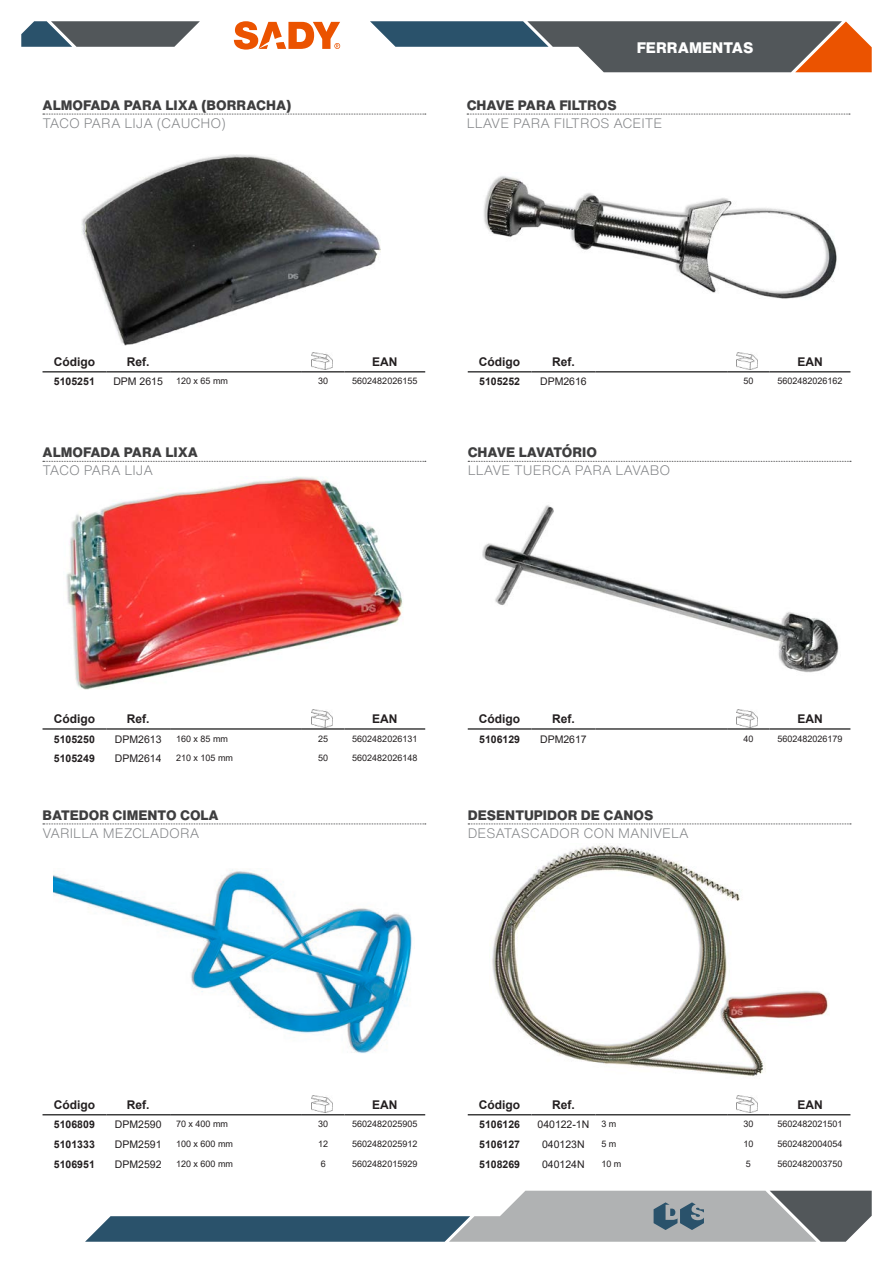
<style>
.page{position:relative;width:893px;height:1263px;background:#fff}
.page>*{position:absolute;margin:0;border:0;box-sizing:border-box;transform-origin:0 0}
.t1{font:800 15px "Helvetica Now Text";color:#fff}
.t2{font:300 13.5px "Helvetica Now Text";color:#808285}
.t3{font:800 13.5px "Helvetica Now Text";color:#3e3e3f}
.t4{font:700 12px "Arial";color:#231f20}
.t5{font:10.5px "Arial";color:#231f20}
.t6{font:700 10.5px "Arial";color:#231f20}
.t7{font:9px "Arial";color:#231f20}
</style>
<div class="page">
<svg style="left:370px;top:21px;width:502px;height:51px"></svg>
<svg style="left:21px;top:21px;width:179px;height:26px;background:#616c73"></svg>
<svg style="left:234px;top:21px;width:106px;height:29px"></svg>
<svg style="left:85px;top:1191px;width:787px;height:51px"></svg>
<hr style="left:43px;top:371px;width:63px;height:2px;background:#3e3e3f">
<hr style="left:106px;top:371px;width:64px;height:2px;background:#3e3e3f">
<hr style="left:170px;top:371px;width:132px;height:2px;background:#3e3e3f">
<hr style="left:302px;top:371px;width:42px;height:2px;background:#3e3e3f">
<hr style="left:344px;top:371px;width:81px;height:2px;background:#3e3e3f">
<img style="left:311px;top:352px;width:22px;height:18px">
<hr style="left:43px;top:728px;width:63px;height:2px;background:#3e3e3f">
<hr style="left:106px;top:728px;width:64px;height:2px;background:#3e3e3f">
<hr style="left:170px;top:728px;width:132px;height:2px;background:#3e3e3f">
<hr style="left:302px;top:728px;width:42px;height:2px;background:#3e3e3f">
<hr style="left:344px;top:728px;width:81px;height:2px;background:#3e3e3f">
<img style="left:311px;top:710px;width:22px;height:17px">
<hr style="left:43px;top:1114px;width:63px;height:1px;background:#3e3e3f">
<hr style="left:106px;top:1114px;width:64px;height:1px;background:#3e3e3f">
<hr style="left:170px;top:1114px;width:132px;height:1px;background:#3e3e3f">
<hr style="left:302px;top:1114px;width:42px;height:1px;background:#3e3e3f">
<hr style="left:344px;top:1114px;width:81px;height:1px;background:#3e3e3f">
<img style="left:311px;top:1095px;width:22px;height:17px">
<hr style="left:468px;top:728px;width:63px;height:2px;background:#3e3e3f">
<hr style="left:531px;top:728px;width:64px;height:2px;background:#3e3e3f">
<hr style="left:595px;top:728px;width:132px;height:2px;background:#3e3e3f">
<hr style="left:727px;top:728px;width:43px;height:2px;background:#3e3e3f">
<hr style="left:770px;top:728px;width:80px;height:2px;background:#3e3e3f">
<img style="left:736px;top:710px;width:22px;height:17px">
<hr style="left:468px;top:371px;width:63px;height:2px;background:#3e3e3f">
<hr style="left:531px;top:371px;width:64px;height:2px;background:#3e3e3f">
<hr style="left:595px;top:371px;width:132px;height:2px;background:#3e3e3f">
<hr style="left:727px;top:371px;width:43px;height:2px;background:#3e3e3f">
<hr style="left:770px;top:371px;width:80px;height:2px;background:#3e3e3f">
<img style="left:736px;top:352px;width:22px;height:18px">
<img style="left:82px;top:155px;width:299px;height:191px">
<img style="left:66px;top:476px;width:337px;height:214px">
<img style="left:53px;top:868px;width:359px;height:185px">
<img style="left:482px;top:505px;width:357px;height:168px">
<img style="left:484px;top:176px;width:353px;height:123px">
<hr style="left:468px;top:1114px;width:63px;height:1px;background:#3e3e3f">
<hr style="left:531px;top:1114px;width:64px;height:1px;background:#3e3e3f">
<hr style="left:595px;top:1114px;width:132px;height:1px;background:#3e3e3f">
<hr style="left:727px;top:1114px;width:43px;height:1px;background:#3e3e3f">
<hr style="left:770px;top:1114px;width:80px;height:1px;background:#3e3e3f">
<img style="left:736px;top:1095px;width:22px;height:17px">
<img style="left:492px;top:845px;width:337px;height:232px">
<svg style="left:43px;top:114px;width:383px;height:1px"></svg>
<svg style="left:43px;top:461px;width:383px;height:1px"></svg>
<svg style="left:43px;top:823px;width:383px;height:1px"></svg>
<svg style="left:467px;top:114px;width:383px;height:1px"></svg>
<svg style="left:468px;top:461px;width:383px;height:1px"></svg>
<svg style="left:468px;top:823px;width:383px;height:1px"></svg>
<p class="t3" style="left:43px;top:95px;width:250px">ALMOFADA PARA LIXA (BORRACHA)</p>
<p class="t2" style="left:43px;top:113px;width:185px">TACO PARA LIJA (CAUCHO)</p>
<h1 class="t1" style="left:637px;top:37px;width:118px">FERRAMENTAS</h1>
<h2 class="t3" style="left:467px;top:95px;width:152px">CHAVE PARA FILTROS</h2>
<p class="t2" style="left:467px;top:113px;width:197px">LLAVE PARA FILTROS ACEITE</p>
<p class="t4" style="left:54px;top:353px;width:43px">Código</p>
<p class="t4" style="left:127px;top:353px;width:24px">Ref.</p>
<p class="t4" style="left:372px;top:353px;width:27px">EAN</p>
<p class="t6" style="left:54px;top:374px;width:42px">5105251</p>
<p class="t5" style="left:113px;top:374px;width:51px">DPM 2615</p>
<p class="t7" style="left:176px;top:375px;width:54px">120 x 65 mm</p>
<p class="t7" style="left:318px;top:375px;width:12px">30</p>
<p class="t7" style="left:352px;top:375px;width:67px">5602482026155</p>
<h2 class="t3" style="left:43px;top:442px;width:157px">ALMOFADA PARA LIXA</h2>
<p class="t2" style="left:43px;top:460px;width:112px">TACO PARA LIJA</p>
<p class="t4" style="left:479px;top:353px;width:43px">Código</p>
<p class="t4" style="left:552px;top:353px;width:24px">Ref.</p>
<p class="t4" style="left:797px;top:353px;width:27px">EAN</p>
<p class="t6" style="left:479px;top:374px;width:42px">5105252</p>
<p class="t5" style="left:540px;top:374px;width:48px">DPM2616</p>
<p class="t7" style="left:743px;top:375px;width:12px">50</p>
<p class="t7" style="left:777px;top:375px;width:67px">5602482026162</p>
<h2 class="t3" style="left:468px;top:442px;width:131px">CHAVE LAVATÓRIO</h2>
<p class="t2" style="left:468px;top:460px;width:204px">LLAVE TUERCA PARA LAVABO</p>
<p class="t4" style="left:54px;top:710px;width:43px">Código</p>
<p class="t4" style="left:127px;top:710px;width:24px">Ref.</p>
<p class="t4" style="left:372px;top:710px;width:27px">EAN</p>
<p class="t6" style="left:54px;top:731px;width:42px">5105250</p>
<p class="t5" style="left:115px;top:732px;width:48px">DPM2613</p>
<p class="t7" style="left:176px;top:732px;width:54px">160 x 85 mm</p>
<p class="t7" style="left:318px;top:732px;width:12px">25</p>
<p class="t7" style="left:352px;top:732px;width:67px">5602482026131</p>
<p class="t6" style="left:54px;top:751px;width:42px">5105249</p>
<p class="t5" style="left:115px;top:751px;width:48px">DPM2614</p>
<p class="t7" style="left:176px;top:752px;width:59px">210 x 105 mm</p>
<p class="t7" style="left:318px;top:752px;width:12px">50</p>
<p class="t7" style="left:352px;top:752px;width:67px">5602482026148</p>
<p class="t3" style="left:43px;top:804px;width:178px">BATEDOR CIMENTO COLA</p>
<p class="t2" style="left:43px;top:823px;width:159px">VARILLA MEZCLADORA</p>
<p class="t4" style="left:479px;top:710px;width:43px">Código</p>
<p class="t4" style="left:552px;top:710px;width:24px">Ref.</p>
<p class="t4" style="left:797px;top:710px;width:27px">EAN</p>
<p class="t6" style="left:479px;top:731px;width:42px">5106129</p>
<p class="t5" style="left:540px;top:732px;width:48px">DPM2617</p>
<p class="t7" style="left:743px;top:732px;width:12px">40</p>
<p class="t7" style="left:777px;top:732px;width:67px">5602482026179</p>
<h2 class="t3" style="left:468px;top:804px;width:187px">DESENTUPIDOR DE CANOS</h2>
<p class="t2" style="left:468px;top:823px;width:223px">DESATASCADOR CON MANIVELA</p>
<p class="t4" style="left:54px;top:1096px;width:43px">Código</p>
<p class="t4" style="left:127px;top:1096px;width:24px">Ref.</p>
<p class="t4" style="left:372px;top:1096px;width:27px">EAN</p>
<p class="t6" style="left:54px;top:1117px;width:42px">5106809</p>
<p class="t5" style="left:115px;top:1117px;width:48px">DPM2590</p>
<p class="t7" style="left:176px;top:1118px;width:54px">70 x 400 mm</p>
<p class="t7" style="left:318px;top:1118px;width:12px">30</p>
<p class="t7" style="left:352px;top:1118px;width:67px">5602482025905</p>
<p class="t6" style="left:54px;top:1137px;width:42px">5101333</p>
<p class="t5" style="left:115px;top:1137px;width:48px">DPM2591</p>
<p class="t7" style="left:176px;top:1137px;width:59px">100 x 600 mm</p>
<p class="t7" style="left:318px;top:1137px;width:12px">12</p>
<p class="t7" style="left:352px;top:1137px;width:67px">5602482025912</p>
<p class="t6" style="left:54px;top:1156px;width:42px">5106951</p>
<p class="t5" style="left:115px;top:1157px;width:48px">DPM2592</p>
<p class="t7" style="left:176px;top:1157px;width:59px">120 x 600 mm</p>
<p class="t7" style="left:321px;top:1157px;width:7px">6</p>
<p class="t7" style="left:352px;top:1157px;width:67px">5602482015929</p>
<p class="t4" style="left:479px;top:1096px;width:43px">Código</p>
<p class="t4" style="left:552px;top:1096px;width:24px">Ref.</p>
<p class="t4" style="left:797px;top:1096px;width:27px">EAN</p>
<p class="t6" style="left:479px;top:1117px;width:42px">5106126</p>
<p class="t5" style="left:537px;top:1117px;width:53px">040122-1N</p>
<p class="t7" style="left:601px;top:1118px;width:17px">3 m</p>
<p class="t7" style="left:743px;top:1118px;width:12px">30</p>
<p class="t7" style="left:777px;top:1118px;width:67px">5602482021501</p>
<p class="t6" style="left:479px;top:1137px;width:42px">5106127</p>
<p class="t5" style="left:542px;top:1137px;width:44px">040123N</p>
<p class="t7" style="left:601px;top:1137px;width:17px">5 m</p>
<p class="t7" style="left:743px;top:1137px;width:12px">10</p>
<p class="t7" style="left:777px;top:1137px;width:67px">5602482004054</p>
<p class="t6" style="left:479px;top:1156px;width:42px">5108269</p>
<p class="t5" style="left:542px;top:1157px;width:44px">040124N</p>
<p class="t7" style="left:601px;top:1157px;width:22px">10 m</p>
<p class="t7" style="left:746px;top:1157px;width:7px">5</p>
<p class="t7" style="left:777px;top:1157px;width:67px">5602482003750</p>
</div>
